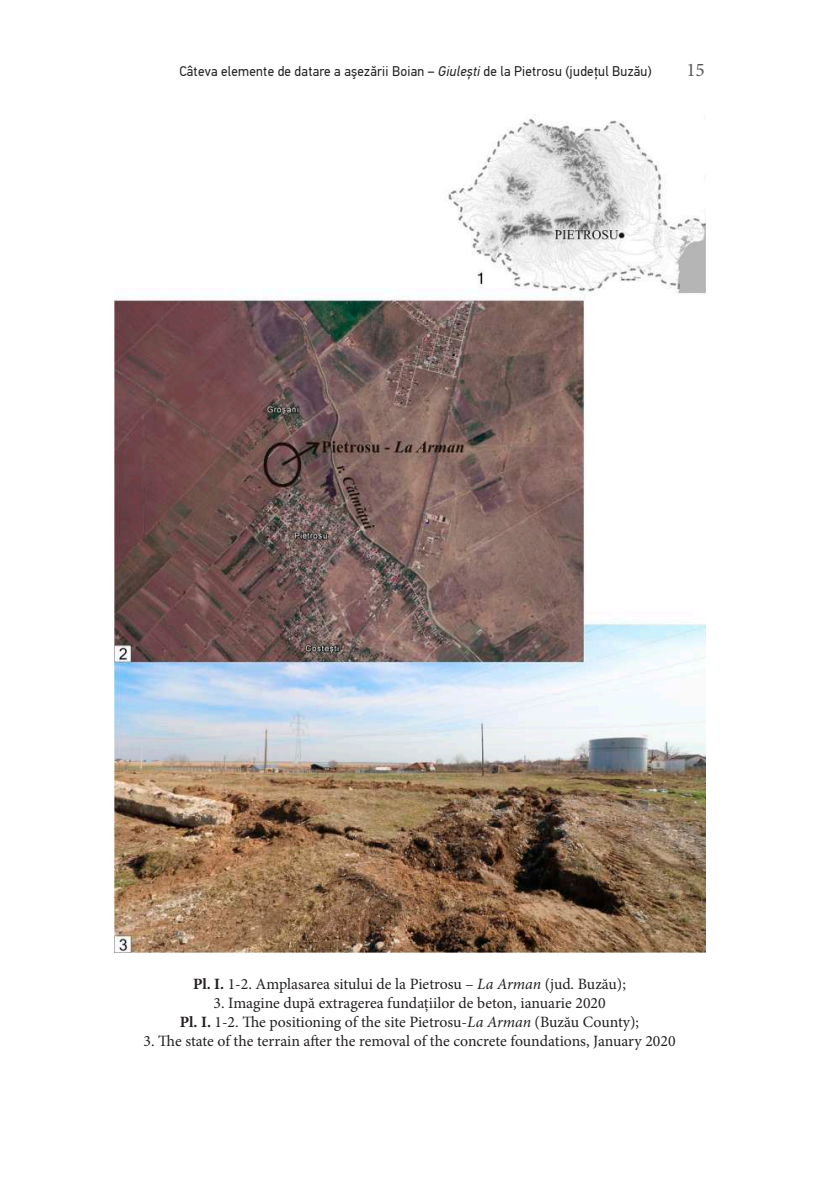
<style>
.page{position:relative;width:819px;height:1191px;background:#fff}
.page>*{position:absolute;margin:0;border:0;box-sizing:border-box;transform-origin:0 0}
.t1{font:19.25px "Minion Pro";color:#57585a}
.t2{font:15.75px/18.9px "Minion Pro";color:#231f20;text-align:center}
.t3{font:14px "PF Din Text Pro";letter-spacing:.02em;color:#231f20;scale:.96 1}
.s1{font-style:italic}
.s2{font-weight:700}
</style>
<div class="page">
<img style="left:114px;top:118px;width:591px;height:834px">
<p class="t3" style="left:179px;top:63px;width:493px">Câteva elemente de datare a aşezării Boian – <span class="s1">Giulești</span> de la Pietrosu (judeţul Buzău)</p>
<p class="t1" style="left:686px;top:57px;width:20px">15</p>
<p class="t2" style="left:193px;top:974px;width:434px"><span class="s2">Pl. I.</span> 1-2. Amplasarea sitului de la Pietrosu – <span class="s1">La Arman</span> (jud. Buzău);</p>
<p class="t2" style="left:180px;top:993px;width:460px">3. Imagine după extragerea fundaţiilor de beton, ianuarie 2020<br><span class="s2">Pl. I.</span> 1-2. The positioning of the site Pietrosu-<span class="s1">La Arman</span> (Buzău County);</p>
<p class="t2" style="left:143px;top:1031px;width:533px">3. The state of the terrain after the removal of the concrete foundations, January 2020</p>
</div>
